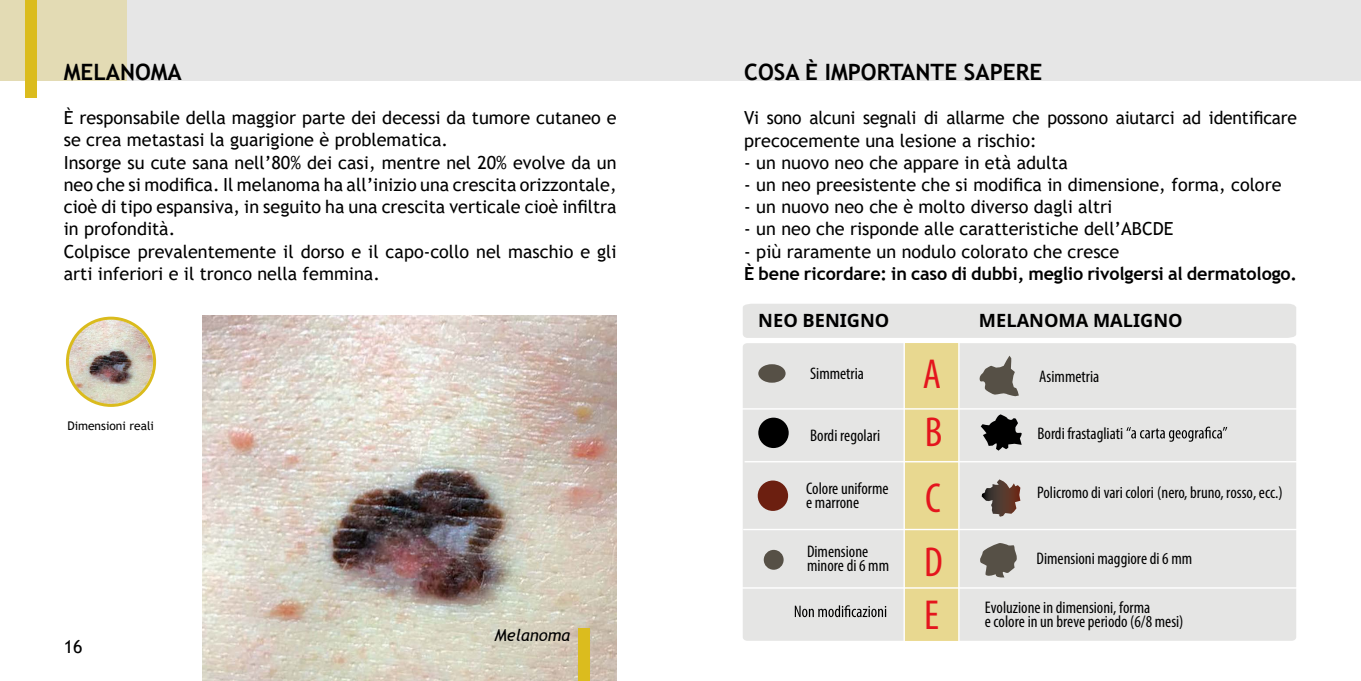
<style>
.page{position:relative;width:1361px;height:681px;background:#fff}
.page>*{position:absolute;margin:0;border:0;box-sizing:border-box;transform-origin:0 0}
.t1{font:condensed 42px "Myriad Pro";color:#e4151d}
.t2{font:700 22.5px "Trebuchet MS";color:#000}
.t3{font:700 18.15px "Noto Sans";color:#000}
.t4{font:18px/22.2px "Trebuchet MS";color:#000}
.t5{font:700 18px "Trebuchet MS";letter-spacing:-.01em;color:#000}
.t6{font:condensed 16.8px/14px "Myriad Pro";color:#000}
.t7{font:italic 16.5px "Trebuchet MS";color:#000}
.t8{font:12px "Trebuchet MS";color:#000}
</style>
<div class="page">
<div style="left:0;top:0;width:1361px;height:81px;background:#e6e6e6"></div>
<div style="left:0;top:0;width:126px;height:81px;background:#e3dbb4"></div>
<div style="left:26px;top:0;width:11px;height:98px;background:#dbbc1e"></div>
<img style="left:202px;top:315px;width:415px;height:365px">
<div style="left:578px;top:628px;width:12px;height:52px;background:#dbbc1e"></div>
<img style="left:66px;top:317px;width:89px;height:89px;border-radius:45px">
<div style="left:64px;top:315px;width:93px;height:93px;border:4px solid #fff;border-radius:50%"></div>
<div style="left:66px;top:316px;width:90px;height:90px;border:3px solid #dabb1d;border-radius:50%"></div>
<div style="left:743px;top:343px;width:553px;height:297px;background:#e5e5e4"></div>
<div style="left:904px;top:343px;width:55px;height:297px;background:#e8d890"></div>
<hr style="left:903px;top:310px;width:2px;height:339px;background:#fff">
<hr style="left:958px;top:307px;width:1px;height:342px;background:#fff">
<hr style="left:742px;top:408px;width:557px;height:1px;background:#fff">
<hr style="left:744px;top:461px;width:555px;height:1px;background:#fff">
<hr style="left:743px;top:528px;width:556px;height:2px;background:#fff">
<svg style="left:795px;top:605px;width:91px;height:12px"></svg>
<div style="left:743px;top:304px;width:553px;height:34px;background:#e5e5e4"></div>
<div style="left:758px;top:364px;width:27px;height:18px;background:#565046;border-radius:50%"></div>
<svg style="left:979px;top:355px;width:40px;height:41px;background:#98948f"></svg>
<svg style="left:1126px;top:426px;width:101px;height:15px;background:#b3b3b2"></svg>
<div style="left:758px;top:417px;width:30px;height:31px;background:#000;border-radius:50%"></div>
<svg style="left:981px;top:414px;width:40px;height:36px"></svg>
<div style="left:758px;top:480px;width:30px;height:30px;background:#6c1f10;border-radius:50%"></div>
<svg style="left:981px;top:479px;width:39px;height:37px"></svg>
<div style="left:764px;top:549px;width:19px;height:20px;background:#565046;border-radius:50%"></div>
<svg style="left:979px;top:542px;width:38px;height:35px"></svg>
<hr style="left:738px;top:587px;width:561px;height:1px;background:#fff">
<p class="t2" style="left:64px;top:58px;width:120px">MELANOMA</p>
<p class="t4" style="left:64px;top:107px;width:554px">È responsabile della maggior parte dei decessi da tumore cutaneo e se crea metastasi la guarigione è problematica.<br>Insorge su cute sana nell’80% dei casi, mentre nel 20% evolve da un neo che si modifica. Il melanoma ha all’inizio una crescita orizzontale, cioè di tipo espansiva, in seguito ha una crescita verticale cioè infiltra in profondità.<br>Colpisce prevalentemente il dorso e il capo-collo nel maschio e gli arti inferiori e il tronco nella femmina.</p>
<p class="t8" style="left:67px;top:418px;width:88px">Dimensioni reali</p>
<p class="t4" style="left:64px;top:635px;width:20px">16</p>
<p class="t7" style="left:494px;top:624px;width:77px">Melanoma</p>
<p class="t2" style="left:744px;top:58px;width:299px">COSA È IMPORTANTE SAPERE</p>
<p class="t4" style="left:744px;top:107px;width:554px">Vi sono alcuni segnali di allarme che possono aiutarci ad identificare precocemente una lesione a rischio:</p>
<p class="t4" style="left:744px;top:151px;width:325px">- un nuovo neo che appare in età adulta</p>
<p class="t4" style="left:744px;top:173px;width:539px">- un neo preesistente che si modifica in dimensione, forma, colore</p>
<p class="t4" style="left:744px;top:195px;width:369px">- un nuovo neo che è molto diverso dagli altri</p>
<p class="t4" style="left:744px;top:218px;width:431px">- un neo che risponde alle caratteristiche dell’ABCDE</p>
<p class="t4" style="left:744px;top:240px;width:376px">- più raramente un nodulo colorato che cresce</p>
<p class="t5" style="left:744px;top:262px;width:554px">È bene ricordare: in caso di dubbi, meglio rivolgersi al dermatologo.</p>
<p class="t3" style="left:758px;top:307px;width:133px">NEO BENIGNO</p>
<p class="t3" style="left:979px;top:307px;width:205px">MELANOMA MALIGNO</p>
<p class="t6" style="left:810px;top:366px;width:55px">Simmetria</p>
<h1 class="t1" style="left:923px;top:349px;width:20px">A</h1>
<p class="t6" style="left:1039px;top:369px;width:61px">Asimmetria</p>
<p class="t6" style="left:810px;top:428px;width:71px">Bordi regolari</p>
<h1 class="t1" style="left:924px;top:406px;width:19px">B</h1>
<p class="t6" style="left:1037px;top:426px;width:87px">Bordi frastagliati</p>
<p class="t6" style="left:806px;top:481px;width:84px">Colore uniforme e marrone</p>
<h1 class="t1" style="left:925px;top:472px;width:17px">C</h1>
<p class="t6" style="left:807px;top:543px;width:84px">Dimensione minore di 6 mm</p>
<h1 class="t1" style="left:924px;top:536px;width:20px">D</h1>
<p class="t6" style="left:1037px;top:485px;width:247px">Policromo di vari colori (nero, bruno, rosso, ecc.)</p>
<p class="t6" style="left:1036px;top:551px;width:157px">Dimensioni maggiore di 6 mm</p>
<h1 class="t1" style="left:924px;top:590px;width:16px">E</h1>
<p class="t6" style="left:985px;top:600px;width:200px">Evoluzione in dimensioni, forma<br>e colore in un breve periodo (6/8 mesi)</p>
</div>
